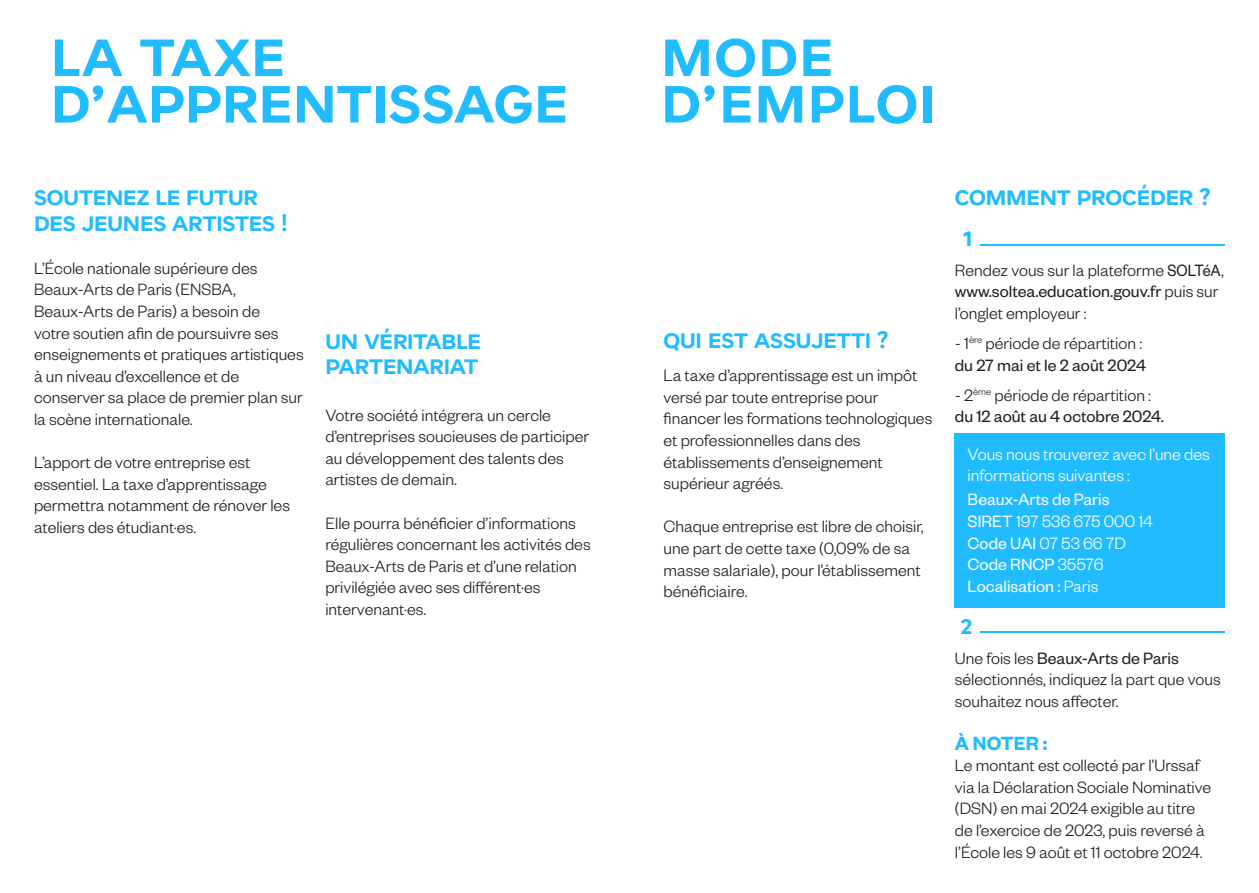
<style>
.page{position:relative;width:1259px;height:893px;background:#fff}
.page>*{position:absolute;margin:0;border:0;box-sizing:border-box;transform-origin:0 0}
.t1{font:900 52.5px/46.5px "Obibok";letter-spacing:.015em;color:#21bcff}
.t2{font:900 52.5px/46.5px "Obibok";letter-spacing:.035em;color:#21bcff}
.t3{font:900 21px/25.2px "Obibok";letter-spacing:-.005em;color:#21bcff}
.t4{font:600 21px "Founders Grotesk";color:#21bcff}
.t5{font:300 18px/21.6px "Founders Grotesk";color:#231f20}
.t6{font:18px/21.6px "Founders Grotesk";color:#fff}
.t7{font:300 18px/21.6px "Founders Grotesk";color:#fff}
.s1{font-weight:400}
.s2{font-weight:300}
</style>
<div class="page">
<div style="left:955px;top:434px;width:270px;height:174px;background:#21bcff"></div>
<hr style="left:981px;top:244px;width:244px;height:2px;background:#21bcff">
<hr style="left:981px;top:631px;width:244px;height:2px;background:#21bcff">
<h1 class="t1" style="left:51px;top:31px;width:518px">LA TAXE<br>D’APPRENTISSAGE</h1>
<h1 class="t2" style="left:661px;top:31px;width:276px">MODE<br>D’EMPLOI</h1>
<p class="t3" style="left:34px;top:184px;width:255px">SOUTENEZ LE FUTUR<br>DES JEUNES ARTISTES !</p>
<p class="t5" style="left:34px;top:256px;width:271px">L’École nationale supérieure des Beaux-Arts de Paris (ENSBA, Beaux-Arts de Paris) a besoin de<br>votre soutien afin de poursuivre ses enseignements et pratiques artistiques à un niveau d’excellence et de conserver sa place de premier plan sur la scène internationale.</p>
<p class="t5" style="left:34px;top:451px;width:257px">L’apport de votre entreprise est essentiel. La taxe d’apprentissage permettra notamment de rénover les ateliers des étudiant·es.</p>
<p class="t3" style="left:325px;top:327px;width:157px">UN VÉRITABLE<br>PARTENARIAT</p>
<p class="t5" style="left:325px;top:403px;width:265px">Votre société intégrera un cercle d’entreprises soucieuses de participer au développement des talents des artistes de demain.</p>
<p class="t5" style="left:325px;top:511px;width:267px">Elle pourra bénéficier d’informations régulières concernant les activités des Beaux-Arts de Paris et d’une relation privilégiée avec ses différent·es intervenant·es.</p>
<p class="t3" style="left:663px;top:327px;width:226px">QUI EST ASSUJETTI ?</p>
<p class="t5" style="left:663px;top:364px;width:270px">La taxe d’apprentissage est un impôt versé par toute entreprise pour financer les formations technologiques et professionnelles dans des établissements d’enseignement supérieur agréés.</p>
<p class="t5" style="left:663px;top:515px;width:262px">Chaque entreprise est libre de choisir, une part de cette taxe (0,09% de sa masse salariale), pour l’établissement bénéficiaire.</p>
<p class="t3" style="left:963px;top:176px;width:249px;line-height:40.5px;text-indent:-9px">COMMENT PROCÉDER ?<br>1</p>
<p class="t5" style="left:955px;top:258px;width:270px">Rendez vous sur la plateforme <span class="s1">SOLTéA</span>, <span class="s1">www.soltea.education.gouv.fr</span> puis sur l’onglet employeur :</p>
<p class="t5" style="left:955px;top:332px;width:192px">- 1<sup>ère</sup> période de répartition : <span class="s1">du 27 mai et le 2 août 2024</span></p>
<p class="t5" style="left:955px;top:383px;width:211px">- 2<sup>ème</sup> période de répartition : <span class="s1">du 12 août au 4 octobre 2024.</span></p>
<p class="t7" style="left:967px;top:442px;width:244px">Vous nous trouverez avec l’une des informations suivantes :</p>
<p class="t6" style="left:967px;top:488px;width:187px">Beaux-Arts de Paris<br>SIRET <span class="s2">197 536 675 000 14<br></span>Code UAI <span class="s2">07 53 66 7D<br></span>Code RNCP <span class="s2">35576<br></span>Localisation : <span class="s2">Paris</span></p>
<p class="t3" style="left:961px;top:612px;width:13px">2</p>
<p class="t5" style="left:955px;top:646px;width:267px">Une fois les <span class="s1">Beaux-Arts de Paris </span>sélectionnés, indiquez la part que vous souhaitez nous affecter.</p>
<p class="t4" style="left:955px;top:730px;width:94px">À NOTER :</p>
<p class="t5" style="left:955px;top:754px;width:258px">Le montant est collecté par l’Urssaf via la Déclaration Sociale Nominative (DSN) en mai 2024 exigible au titre de l’exercice de 2023, puis reversé à l’École les 9 août et 11 octobre 2024.</p>
</div>
